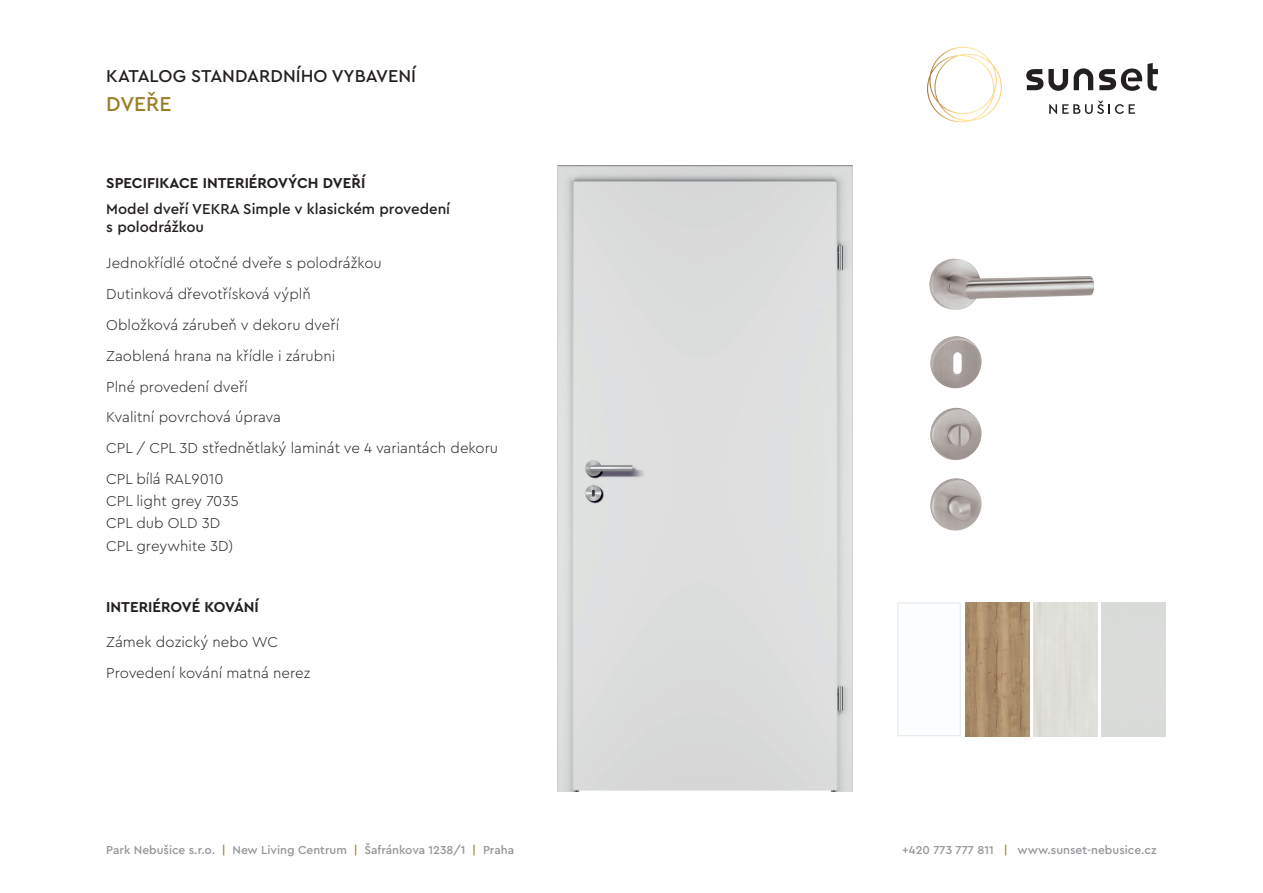
<style>
.page{position:relative;width:1263px;height:893px;background:#fff}
.page>*{position:absolute;margin:0;border:0;box-sizing:border-box;transform-origin:0 0}
.nadpis{font:500 21px "Cera Pro";color:#9b7d26}
.t1{font:500 18px "Cera Pro";color:#231f20}
.text{font:300 15px "Cera Pro";color:#231f20}
.text-2{font:500 15px/18px "Cera Pro";color:#231f20}
.podnadpis{font:700 15px "Cera Pro";color:#231f20}
.t2{font:500 12px "Cera Pro";color:#939598}
.s1{color:#9b7d26}
</style>
<div class="page">
<svg style="left:927px;top:47px;width:75px;height:75px"></svg>
<svg style="left:1074px;top:68px;width:19px;height:22px"></svg>
<svg style="left:1026px;top:69px;width:42px;height:22px"></svg>
<svg style="left:1099px;top:63px;width:59px;height:28px"></svg>
<svg style="left:1049px;top:101px;width:86px;height:13px"></svg>
<div style="left:558px;top:166px;width:294px;height:625px;background:#dddedd"></div>
<img style="left:929px;top:259px;width:165px;height:51px">
<img style="left:930px;top:336px;width:52px;height:53px">
<img style="left:930px;top:408px;width:52px;height:52px">
<img style="left:930px;top:478px;width:52px;height:53px">
<div style="left:897px;top:602px;width:64px;height:134px;border:1px solid #e6e7e9"></div>
<img style="left:965px;top:602px;width:64px;height:134px">
<p class="t1" style="left:106px;top:64px;width:311px">KATALOG STANDARDNÍHO VYBAVENÍ</p>
<p class="nadpis" style="left:106px;top:90px;width:67px">DVEŘE</p>
<p class="podnadpis" style="left:106px;top:173px;width:260px">SPECIFIKACE INTERIÉROVÝCH DVEŘÍ</p>
<p class="text-2" style="left:106px;top:200px;width:345px">Model dveří VEKRA Simple v klasickém provedení s polodrážkou</p>
<p class="text" style="left:106px;top:253px;width:277px">Jednokřídlé otočné dveře s polodrážkou</p>
<p class="text" style="left:106px;top:284px;width:206px">Dutinková dřevotřísková výplň</p>
<p class="text" style="left:106px;top:315px;width:234px">Obložková zárubeň v dekoru dveří</p>
<p class="text" style="left:106px;top:346px;width:231px">Zaoblená hrana na křídle i zárubni</p>
<p class="text" style="left:106px;top:376px;width:143px">Plné provedení dveří</p>
<p class="text" style="left:106px;top:407px;width:176px">Kvalitní povrchová úprava</p>
<p class="text" style="left:106px;top:438px;width:393px">CPL / CPL 3D střednětlaký laminát ve 4 variantách dekoru</p>
<p class="text" style="left:106px;top:469px;width:119px">CPL bílá RAL9010</p>
<p class="text" style="left:106px;top:491px;width:134px">CPL light grey 7035</p>
<p class="text" style="left:106px;top:513px;width:115px">CPL dub OLD 3D</p>
<p class="text" style="left:106px;top:535px;width:128px">CPL greywhite 3D)</p>
<p class="podnadpis" style="left:106px;top:597px;width:154px">INTERIÉROVÉ KOVÁNÍ</p>
<p class="text" style="left:106px;top:632px;width:173px">Zámek dozický nebo WC</p>
<p class="text" style="left:106px;top:663px;width:206px">Provedení kování matná nerez</p>
<p class="t2" style="left:106px;top:842px;width:409px">Park Nebušice s.r.o. <span class="s1">|</span> New Living Centrum <span class="s1">|</span> Šafránkova 1238/1 <span class="s1">|</span> Praha</p>
<p class="t2" style="left:902px;top:842px;width:256px">+420 773 777 811 <span class="s1">|</span> www.sunset-nebusice.cz</p>
</div>
